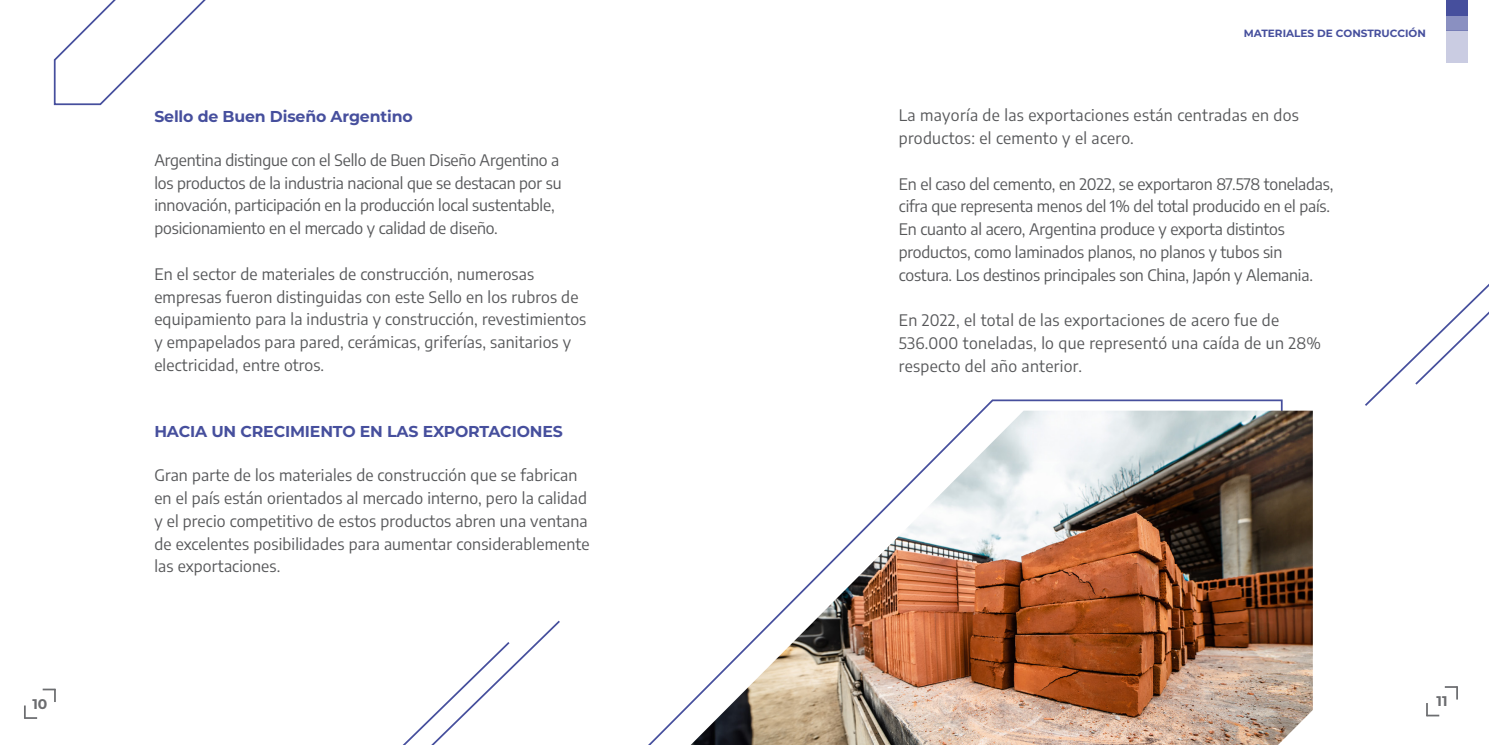
<style>
.page{position:relative;width:1489px;height:745px;background:#fff}
.page>*{position:absolute;margin:0;border:0;box-sizing:border-box;transform-origin:0 0}
.t1{font:15.75px/22.8px "Encode Sans";letter-spacing:.01em;color:#57585a}
.t2{font:15.75px/22.8px "Encode Sans";letter-spacing:-.01em;color:#57585a}
.t3{font:700 15.75px "Montserrat";letter-spacing:-.01em;color:#464f9d}
.t4{font:700 14px "Montserrat";color:#6c6d70}
.t5{font:700 10.5px "Montserrat";color:#464f9d}
</style>
<div class="page">
<div style="left:1446px;top:0;width:21px;height:15px;background:#464f9d"></div>
<div style="left:1446px;top:15px;width:21px;height:16px;background:#8a90c1"></div>
<div style="left:1446px;top:31px;width:21px;height:32px;background:#cacce2"></div>
<svg style="left:1426px;top:703px;width:12px;height:13px"></svg>
<svg style="left:24px;top:705px;width:13px;height:13px"></svg>
<svg style="left:1444px;top:686px;width:13px;height:13px"></svg>
<svg style="left:43px;top:688px;width:13px;height:13px"></svg>
<svg style="left:1365px;top:36px;width:123px;height:370px"></svg>
<svg style="left:53px;top:0;width:153px;height:106px"></svg>
<svg style="left:442px;top:399px;width:841px;height:345px"></svg>
<img style="left:690px;top:410px;width:622px;height:334px">
<p class="t3" style="left:154px;top:105px;width:260px">Sello de Buen Diseño Argentino</p>
<p class="t2" style="left:154px;top:148px;width:409px">Argentina distingue con el Sello de Buen Diseño Argentino a los productos de la industria nacional que se destacan por su innovación, participación en la producción local sustentable, posicionamiento en el mercado y calidad de diseño.</p>
<p class="t1" style="left:154px;top:261px;width:433px">En el sector de materiales de construcción, numerosas empresas fueron distinguidas con este Sello en los rubros de equipamiento para la industria y construcción, revestimientos y empapelados para pared, cerámicas, griferías, sanitarios y electricidad, entre otros.</p>
<p class="t3" style="left:154px;top:420px;width:410px">HACIA UN CRECIMIENTO EN LAS EXPORTACIONES</p>
<p class="t1" style="left:154px;top:463px;width:437px">Gran parte de los materiales de construcción que se fabrican en el país están orientados al mercado interno, pero la calidad y el precio competitivo de estos productos abren una ventana de excelentes posibilidades para aumentar considerablemente las exportaciones.</p>
<p class="t5" style="left:1243px;top:26px;width:184px">MATERIALES DE CONSTRUCCIÓN</p>
<p class="t1" style="left:898px;top:103px;width:401px">La mayoría de las exportaciones están centradas en dos productos: el cemento y el acero.</p>
<p class="t2" style="left:898px;top:171px;width:436px">En el caso del cemento, en 2022, se exportaron 87.578 toneladas, cifra que representa menos del 1% del total producido en el país.</p>
<p class="t2" style="left:898px;top:217px;width:415px">En cuanto al acero, Argentina produce y exporta distintos productos, como laminados planos, no planos y tubos sin costura. Los destinos principales son China, Japón y Alemania.</p>
<p class="t1" style="left:898px;top:308px;width:424px">En 2022, el total de las exportaciones de acero fue de<br>536.000 toneladas, lo que representó una caída de un 28% respecto del año anterior.</p>
<p class="t4" style="left:32px;top:693px;width:16px">10</p>
<p class="t4" style="left:1436px;top:690px;width:12px">11</p>
</div>
